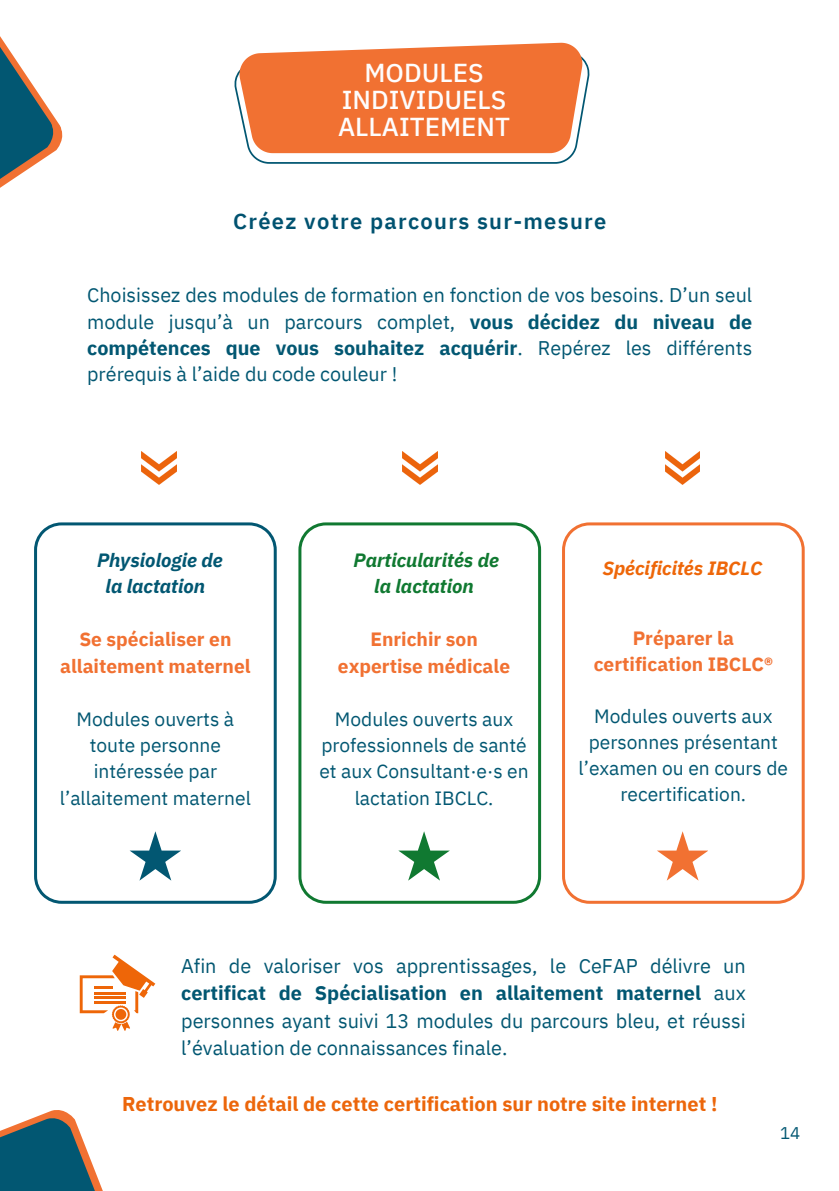
<style>
.page{position:relative;width:839px;height:1191px;background:#fff}
.page>*{position:absolute;margin:0;border:0;box-sizing:border-box;transform-origin:0 0}
.t1{font:500 26px/27px "IBM Plex Sans Thai";color:#fefdfd;text-align:center}
.t2{font:600 22px "IBM Plex Sans Thai";letter-spacing:.06em;color:#005270}
.t3{font:700 20px "IBM Plex Sans";color:#ec660b}
.t4{font:19.8px/26.4px "IBM Plex Sans";color:#025772;text-align:justify}
.t5{font:19.2px/26.4px "IBM Plex Sans";color:#025772;text-align:center}
.t6{font:700 19.2px/26.4px "IBM Plex Sans";color:#f17132;text-align:center}
.t7{font:italic 700 19.2px/26.4px "IBM Plex Sans";color:#107931;text-align:center}
.t8{font:italic 700 19.2px/26.4px "IBM Plex Sans";color:#025772;text-align:center}
.t9{font:italic 700 19.2px "IBM Plex Sans";color:#ee6608}
.t10{font:16.8px "IBM Plex Sans";color:#025772}
.s1{font-weight:700}
</style>
<div class="page">
<svg style="left:234px;top:57px;width:355px;height:107px"></svg>
<svg style="left:239px;top:43px;width:343px;height:110px;background:#f17c43"></svg>
<svg style="left:33px;top:1110px;width:41px;height:8px"></svg>
<svg style="left:0;top:1118px;width:103px;height:73px;fill:#025772"></svg>
<svg style="left:0;top:36px;width:63px;height:152px"></svg>
<img style="left:142px;top:451px;width:34px;height:33px">
<img style="left:402px;top:451px;width:35px;height:33px">
<img style="left:665px;top:451px;width:34px;height:33px">
<svg style="left:34px;top:522px;width:243px;height:381px"></svg>
<svg style="left:130px;top:831px;width:51px;height:50px"></svg>
<svg style="left:298px;top:522px;width:243px;height:381px"></svg>
<svg style="left:562px;top:522px;width:242px;height:381px"></svg>
<svg style="left:398px;top:831px;width:51px;height:50px"></svg>
<svg style="left:656px;top:831px;width:51px;height:50px"></svg>
<svg style="left:80px;top:955px;width:75px;height:76px"></svg>
<h1 class="t1" style="left:338px;top:60px;width:173px">MODULES<br>INDIVIDUELS<br>ALLAITEMENT</h1>
<p class="t2" style="left:233px;top:209px;width:375px">Créez votre parcours sur-mesure</p>
<p class="t4" style="left:87px;top:281px;width:666px">Choisissez des modules de formation en fonction de vos besoins. D’un seul module jusqu’à un parcours complet, <span class="s1">vous décidez du niveau de compétences que vous souhaitez acquérir</span>. Repérez les différents prérequis à l’aide du code couleur !</p>
<p class="t8" style="left:97px;top:547px;width:127px">Physiologie de la lactation</p>
<p class="t6" style="left:60px;top:626px;width:192px">Se spécialiser en allaitement maternel</p>
<p class="t5" style="left:60px;top:705px;width:192px">Modules ouverts à toute personne intéressée par l’allaitement maternel</p>
<p class="t7" style="left:353px;top:547px;width:147px">Particularités de la lactation</p>
<p class="t6" style="left:338px;top:626px;width:174px">Enrichir son expertise médicale</p>
<p class="t5" style="left:319px;top:705px;width:211px">Modules ouverts aux professionnels de santé et aux Consultant·e·s en lactation IBCLC.</p>
<p class="t9" style="left:602px;top:555px;width:161px">Spécificités IBCLC</p>
<p class="t6" style="left:593px;top:625px;width:181px">Préparer la certification IBCLC®</p>
<p class="t5" style="left:578px;top:703px;width:211px">Modules ouverts aux personnes présentant l’examen ou en cours de recertification.</p>
<p class="t4" style="left:181px;top:952px;width:566px;line-height:27.4px">Afin de valoriser vos apprentissages, le CeFAP délivre un <span class="s1">certificat de Spécialisation en allaitement maternel</span> aux personnes ayant suivi 13 modules du parcours bleu, et réussi l’évaluation de connaissances finale.</p>
<p class="t3" style="left:122px;top:1091px;width:596px">Retrouvez le détail de cette certification sur notre site internet !</p>
<p class="t10" style="left:780px;top:1122px;width:22px">14</p>
</div>
